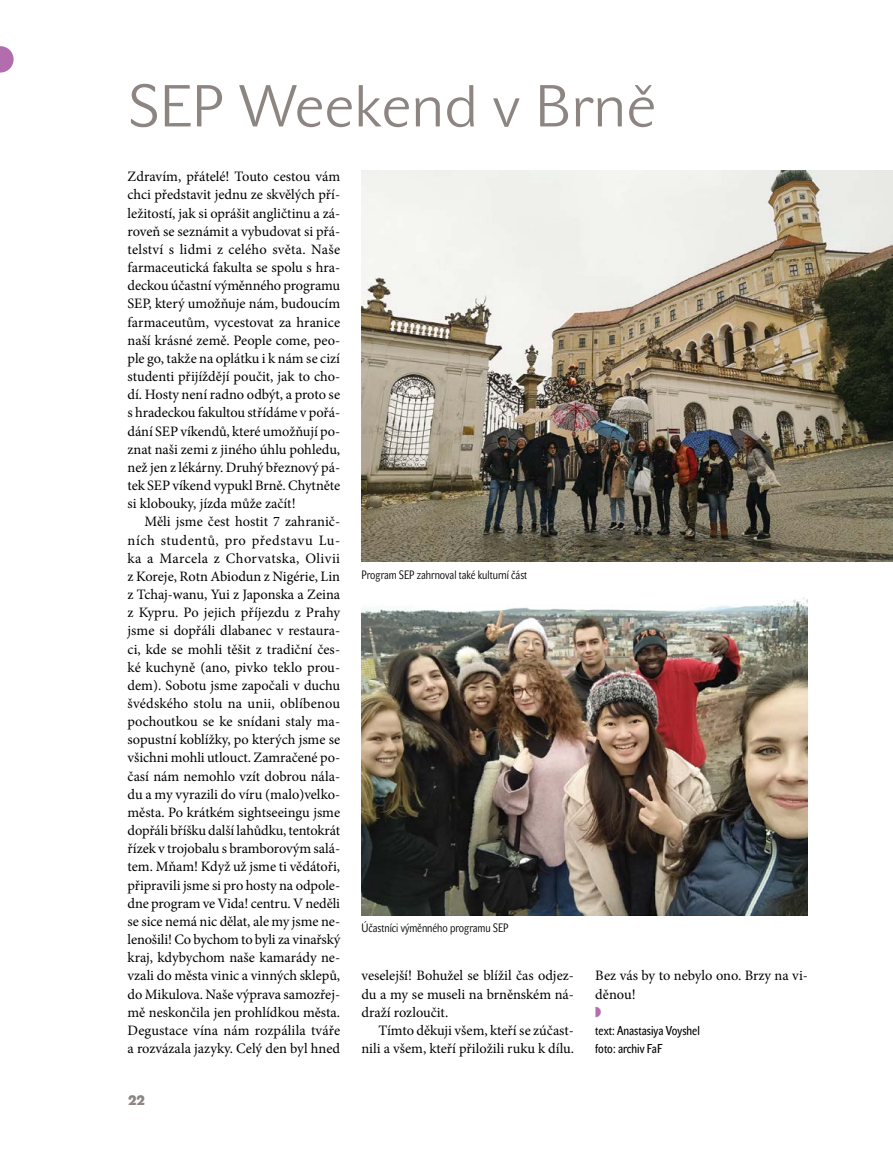
<style>
.page{position:relative;width:893px;height:1149px;background:#fff}
.page>*{position:absolute;margin:0;border:0;box-sizing:border-box;transform-origin:0 0}
.nad1{font:58.5px "John Sans Lite Pro";color:#8d8581}
.Normální{font:14.4px/18.1px "Minion Pro";color:#000;text-align:justify}
.Normální_bez{font:14.4px/18.1px "Minion Pro";color:#000;text-align:justify}
.t1{font:700 13.5px "John Sans Heavy Pro";color:#8d8581}
.jmeno{font:12.75px "John Sans Cond Text Pro";color:#000}
.foto{font:12.75px "John Sans Cond Text Pro";color:#000}
.popisek{font:12px "John Sans Cond Lite Pro";color:#000}
</style>
<div class="page">
<svg style="left:0;top:46px;width:14px;height:26px"></svg>
<img style="left:361px;top:170px;width:532px;height:391px">
<img style="left:361px;top:598px;width:447px;height:317px">
<p class="nad1" style="left:128px;top:72px;width:530px">SEP Weekend v Brně</p>
<p class="Normální_bez" style="left:128px;top:167px;width:214px">Zdravím, přátelé! Touto cestou vám chci představit jednu ze skvělých pří&shy;ležitostí, jak si oprášit angličtinu a zá&shy;roveň se seznámit a vybudovat si přá&shy;telství s lidmi z celého světa. Naše farmaceutická fakulta se spolu s hra&shy;deckou účastní výměnného programu SEP, který umožňuje nám, budoucím farmaceutům, vycestovat za hranice naší krásné země. People come, peo&shy;ple go, takže na oplátku i k nám se cizí studenti přijíždějí poučit, jak to cho&shy;dí. Hosty není radno odbýt, a proto se s hradeckou fakultou střídáme v pořá&shy;dání SEP víkendů, které umožňují po&shy;znat naši zemi z jiného úhlu pohledu, než jen z lékárny. Druhý březnový pá&shy;tek SEP víkend vypukl Brně. Chytněte si klobouky, jízda může začít!</p>
<p class="Normální" style="left:128px;top:512px;width:214px;text-indent:17px">Měli jsme čest hostit 7 zahranič&shy;ních studentů, pro představu Lu&shy;ka a Marcela z Chorvatska, Olivii z Koreje, Rotn Abiodun z Nigérie, Lin z Tchaj-wanu, Yui z Japonska a Zeina z Kypru. Po jejich příjezdu z Prahy jsme si dopřáli dlabanec v restaura&shy;ci, kde se mohli těšit z tradiční čes&shy;ké kuchyně (ano, pivko teklo prou&shy;dem). Sobotu jsme započali v duchu švédského stolu na unii, oblíbenou pochoutkou se ke snídani staly ma&shy;sopustní koblížky, po kterých jsme se všichni mohli utlouct. Zamračené po&shy;časí nám nemohlo vzít dobrou nála&shy;du a my vyrazili do víru (malo)velko&shy;města. Po krátkém sightseeingu jsme dopřáli bříšku další lahůdku, tentokrát řízek v trojobalu s bramborovým salá&shy;tem. Mňam! Když už jsme ti vědátoři, připravili jsme si pro hosty na odpole&shy;dne program ve Vida! centru. V neděli se sice nemá nic dělat, ale my jsme ne&shy;lenošili! Co bychom to byli za vinařský kraj, kdybychom naše kamarády ne&shy;vzali do města vinic a vinných sklepů, do Mikulova. Naše výprava samozřej&shy;mě neskončila jen prohlídkou města.<br>Degustace vína nám rozpálila tváře a rozvázala jazyky. Celý den byl hned</p>
<p class="t1" style="left:128px;top:1092px;width:18px">22</p>
<p class="popisek" style="left:361px;top:567px;width:167px">Program SEP zahrnoval také kulturní část</p>
<p class="popisek" style="left:361px;top:920px;width:149px">Účastníci výměnného programu SEP</p>
<p class="Normální" style="left:361px;top:966px;width:214px">veselejší! Bohužel se blížil čas odjez&shy;du a my se museli na brněnském ná&shy;draží rozloučit.</p>
<p class="Normální" style="left:361px;top:1020px;width:214px;text-align:right">Tímto děkuji všem, kteří se zúčast&shy;nili a všem, kteří přiložili ruku k dílu.</p>
<p class="Normální" style="left:595px;top:966px;width:214px">Bez vás by to nebylo ono. Brzy na vi&shy;děnou!</p>
<p class="jmeno" style="left:595px;top:1022px;width:106px">text: Anastasiya Voyshel</p>
<p class="foto" style="left:595px;top:1041px;width:68px">foto: archiv FaF</p>
</div>
